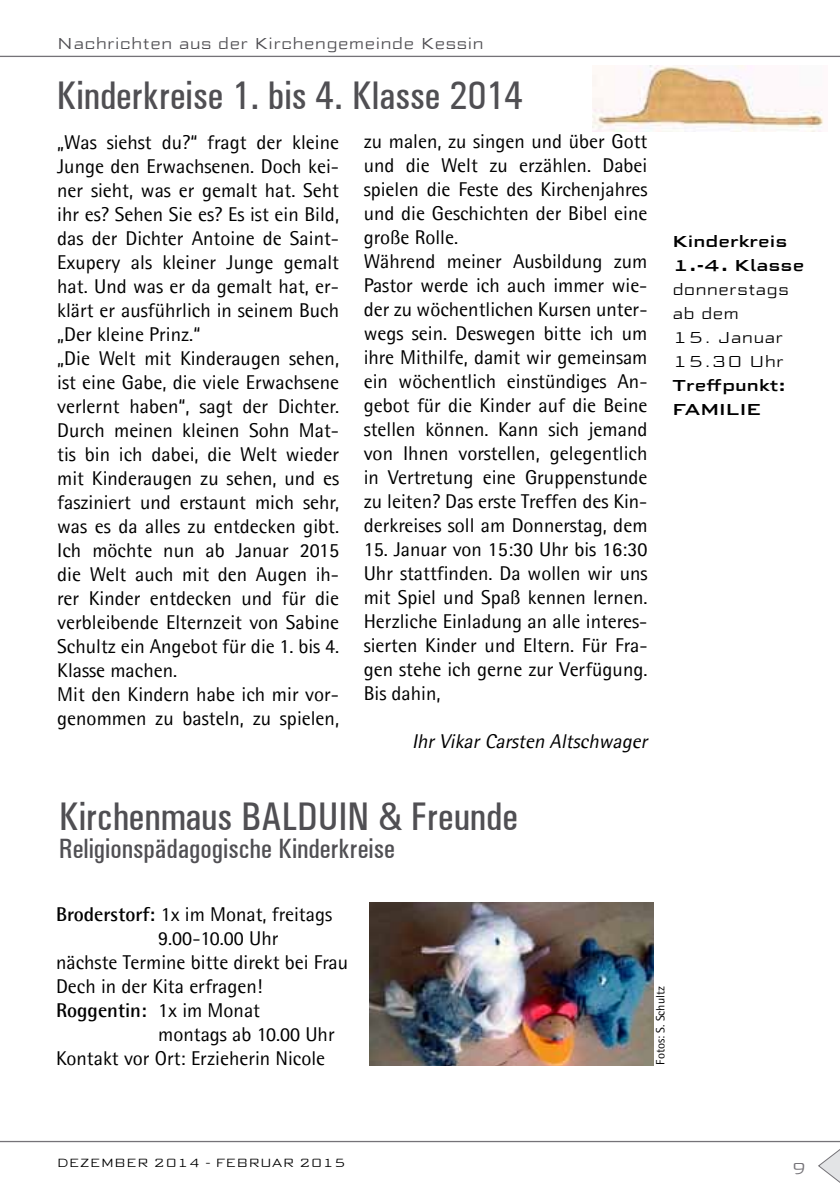
<style>
.page{position:relative;width:840px;height:1191px;background:#fff}
.page>*{position:absolute;margin:0;border:0;box-sizing:border-box;transform-origin:0 0}
.t1{font:500 condensed 40px "Univers";color:#504f53}
.t2{font:500 condensed 28px "Univers";color:#504f53}
.t3{font:20px/24px "Agfa Rotis Semisans";color:#000}
.t4{font:italic 20px "Agfa Rotis Semisans";color:#000}
.t5{font:700 20px "Agfa Rotis Semisans";color:#000}
.t6{font:500 16px/24px "Morris Sans Com";color:#000}
.t7{font:300 16px "Morris Sans Com";color:#504f53}
.t8{font:300 16px/24px "Morris Sans Com";color:#000}
.t9{font:300 16px "Morris Sans Com";color:#757378}
.t10{font:300 12px "Morris Sans Com";color:#000}
.t11{font:12px "Agfa Rotis Semisans";color:#000}
.s1{font-weight:700}
.s2{font-weight:400}
</style>
<div class="page">
<svg style="left:0;top:1140px;width:839px;height:42px"></svg>
<svg style="left:0;top:55px;width:839px;height:2px;background:#a7a6a9"></svg>
<img style="left:369px;top:902px;width:284px;height:163px">
<img style="left:592px;top:65px;width:232px;height:67px">
<p class="t7" style="left:57px;top:32px;width:428px">Nachrichten aus der Kirchengemeinde Kessin</p>
<h1 class="t1" style="left:56px;top:73px;width:468px">Kinderkreise 1. bis 4. Klasse 2014</h1>
<p class="t3" style="left:57px;top:130px;width:283px">„Was siehst du?“ fragt der kleine<br>Junge den Erwachsenen. Doch kei&shy;ner sieht, was er gemalt hat. Seht ihr es? Sehen Sie es? Es ist ein Bild, das der Dichter Antoine de Saint-<br>Exupery als kleiner Junge gemalt hat. Und was er da gemalt hat, er&shy;klärt er ausführlich in seinem Buch „Der kleine Prinz.“<br>„Die Welt mit Kinderaugen sehen, ist eine Gabe, die viele Erwachsene verlernt haben“, sagt der Dichter.<br>Durch meinen kleinen Sohn Mat&shy;tis bin ich dabei, die Welt wieder mit Kinderaugen zu sehen, und es fasziniert und erstaunt mich sehr, was es da alles zu entdecken gibt.<br>Ich möchte nun ab Januar 2015 die Welt auch mit den Augen ih&shy;rer Kinder entdecken und für die verbleibende Elternzeit von Sabine<br>Schultz ein Angebot für die 1. bis 4.<br>Klasse machen.<br>Mit den Kindern habe ich mir vor&shy;genommen zu basteln, zu spielen,</p>
<p class="t3" style="left:363px;top:129px;width:285px">zu malen, zu singen und über Gott und die Welt zu erzählen. Dabei spielen die Feste des Kirchenjahres und die Geschichten der Bibel eine große Rolle.<br>Während meiner Ausbildung zum<br>Pastor werde ich auch immer wie&shy;der zu wöchentlichen Kursen unter&shy;wegs sein. Deswegen bitte ich um ihre Mithilfe, damit wir gemeinsam ein wöchentlich einstündiges An&shy;gebot für die Kinder auf die Beine stellen können. Kann sich jemand von Ihnen vorstellen, gelegentlich in Vertretung eine Gruppenstunde zu leiten? Das erste Treffen des Kin&shy;derkreises soll am Donnerstag, dem</p>
<p class="t3" style="left:363px;top:537px;width:285px;text-align:justify">15. Januar von 15:30 Uhr bis 16:30<br>Uhr stattfinden. Da wollen wir uns mit Spiel und Spaß kennen lernen.<br>Herzliche Einladung an alle interes&shy;sierten Kinder und Eltern. Für Fra&shy;gen stehe ich gerne zur Verfügung.<br>Bis dahin,</p>
<p class="t4" style="left:412px;top:730px;width:241px">IhrVikarCarsten Altschwager</p>
<p class="t6" style="left:672px;top:229px;width:133px">Kinderkreis<br>1.-4. Klasse</p>
<p class="t8" style="left:672px;top:276px;width:118px">donnerstags ab dem</p>
<p class="t8" style="left:672px;top:324px;width:113px">15. Januar<br>15.30 Uhr</p>
<p class="t6" style="left:672px;top:373px;width:115px">Treffpunkt:<br>FAMILIE</p>
<h1 class="t1" style="left:59px;top:793px;width:460px">Kirchenmaus BALDUIN &amp; Freunde</h1>
<h2 class="t2" style="left:59px;top:832px;width:337px">Religionspädagogische Kinderkreise</h2>
<p class="t3" style="left:56px;top:902px;width:277px"><span class="s1">Broderstorf:</span> 1x im Monat, freitags</p>
<p class="t3" style="left:158px;top:926px;width:122px">9.00-10.00 Uhr</p>
<p class="t3" style="left:56px;top:950px;width:293px">nächste Termine bitte direkt bei Frau</p>
<p class="t3" style="left:56px;top:974px;width:208px">Dech in der Kita erfragen!</p>
<p class="t5" style="left:56px;top:998px;width:205px">Roggentin: <span class="s2">1x im Monat</span></p>
<p class="t3" style="left:158px;top:1022px;width:178px">montags ab 10.00 Uhr</p>
<p class="t3" style="left:56px;top:1046px;width:270px">Kontakt vor Ort: Erzieherin Nicole</p>
<p class="t11" style="left:653px;top:1064px;width:80px;rotate:-90deg">Fotos: S. Schultz</p>
<p class="t10" style="left:57px;top:1154px;width:290px">Dezember 2014 - Februar 2015</p>
<p class="t9" style="left:790px;top:1157px;width:17px">9</p>
</div>
